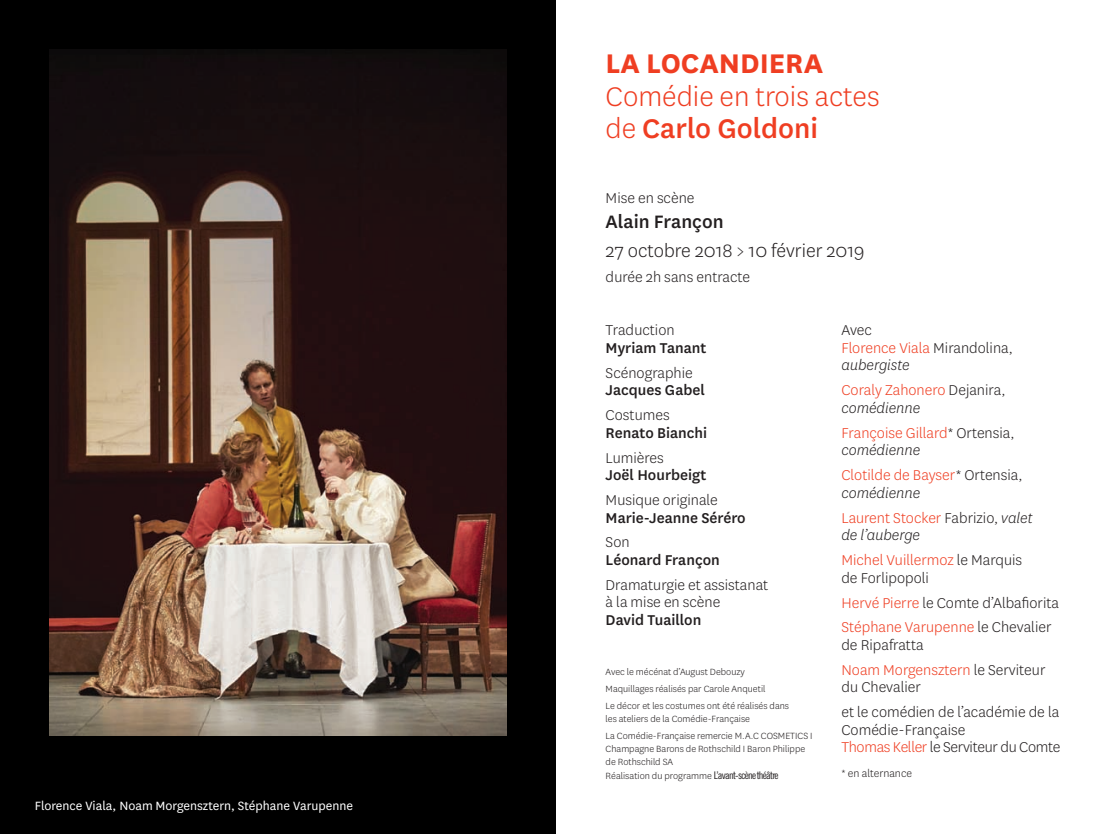
<style>
.page{position:relative;width:1112px;height:834px;background:#fff}
.page>*{position:absolute;margin:0;border:0;box-sizing:border-box;transform-origin:0 0}
.t1{font:300 31.5px/32.4px "National";color:#ef3e22}
.t2{font:700 31.5px "National";color:#ef3e22}
.t3{font:300 21px "National";color:#231f20}
.t4{font:500 21px "National";color:#231f20}
.t5{font:300 16.62px/17.5px "National";color:#231f20}
.t6{font:300 16.62px/17.5px "National";color:#ef3e22}
.t7{font:500 16.62px "National";color:#231f20}
.t8{font:300 16.62px/17.5px "National";letter-spacing:-.02em;color:#231f20}
.t9{font:italic 300 16.62px/17.5px "National";color:#231f20}
.t10{font:14px "National";color:#fff}
.t11{font:300 12.25px "National";color:#231f20}
.t12{font:300 10.5px/16.8px "National";color:#231f20}
.s1{font-weight:500}
.s2{font-family:"Trade Gothic Cond Eighteen";font-weight:400}
.s3{color:#ef3e22}
.s4{font-style:italic}
.s5{color:#231f20}
.s6{font-style:italic;color:#231f20}
.s7{font-style:normal;color:#ef3e22}
.s8{font-style:normal}
</style>
<div class="page">
<div style="left:0;top:0;width:556px;height:833px;background:#000"></div>
<img style="left:50px;top:50px;width:456px;height:684px">
<p class="t10" style="left:35px;top:796px;width:320px">Florence Viala, Noam Morgensztern, Stéphane Varupenne</p>
<h1 class="t2" style="left:605px;top:44px;width:219px">LA LOCANDIERA</h1>
<h1 class="t1" style="left:605px;top:82px;width:275px">Comédie en trois actes de <span class="s1">Carlo Goldoni</span></h1>
<p class="t5" style="left:605px;top:190px;width:90px">Mise en scène</p>
<p class="t4" style="left:605px;top:208px;width:119px">Alain Françon</p>
<p class="t3" style="left:605px;top:243px;width:260px">27 octobre 2018 &gt; 10 février 2019</p>
<p class="t5" style="left:605px;top:269px;width:146px">durée 2h sans entracte</p>
<p class="t5" style="left:605px;top:322px;width:70px">Traduction</p>
<p class="t7" style="left:605px;top:337px;width:102px">Myriam Tanant</p>
<p class="t5" style="left:605px;top:365px;width:89px">Scénographie</p>
<p class="t7" style="left:605px;top:379px;width:101px">Jacques Gabel</p>
<p class="t5" style="left:605px;top:407px;width:66px">Costumes</p>
<p class="t7" style="left:605px;top:422px;width:103px">Renato Bianchi</p>
<p class="t5" style="left:605px;top:450px;width:60px">Lumières</p>
<p class="t7" style="left:605px;top:464px;width:102px">Joël Hourbeigt</p>
<p class="t5" style="left:605px;top:492px;width:114px">Musique originale</p>
<p class="t7" style="left:605px;top:507px;width:141px">Marie-Jeanne Séréro</p>
<p class="t5" style="left:605px;top:534px;width:26px">Son</p>
<p class="t7" style="left:605px;top:549px;width:116px">Léonard Françon</p>
<p class="t5" style="left:605px;top:577px;width:164px">Dramaturgie et assistanat à la mise en scène</p>
<p class="t7" style="left:605px;top:609px;width:97px">David Tuaillon</p>
<p class="t12" style="left:605px;top:664px;width:185px">Avec le mécénat d’August Debouzy<br>Maquillages réalisés par Carole Anquetil<br>Le décor et les costumes ont été réalisés dans</p>
<p class="t12" style="left:605px;top:711px;width:208px">les ateliers de la Comédie-Française<br>La Comédie-Française remercie M.A.C COSMETICS I</p>
<p class="t12" style="left:605px;top:742px;width:201px;line-height:13.1px">Champagne Barons de Rothschild I Baron Philippe de Rothschild SA</p>
<p class="t12" style="left:605px;top:768px;width:174px">Réalisation du programme <span class="s2">L’avant-scène théâtre</span></p>
<p class="t5" style="left:841px;top:322px;width:173px">Avec<br><span class="s3">Florence Viala</span> Mirandolina, <span class="s4">aubergiste</span></p>
<p class="t6" style="left:841px;top:382px;width:165px">Coraly Zahonero <span class="s5">Dejanira, </span><span class="s6">comédienne</span></p>
<p class="t6" style="left:841px;top:425px;width:175px">Françoise Gillard<span class="s5">* Ortensia, </span><span class="s6">comédienne</span></p>
<p class="t6" style="left:841px;top:467px;width:183px">Clotilde de Bayser<span class="s5">* Ortensia, </span><span class="s6">comédienne</span></p>
<p class="t9" style="left:841px;top:510px;width:193px"><span class="s7">Laurent Stocker</span> <span class="s8">Fabrizio,</span> valet de l’auberge</p>
<p class="t5" style="left:841px;top:552px;width:182px"><span class="s3">Michel Vuillermoz</span> le Marquis de Forlipopoli</p>
<p class="t5" style="left:841px;top:591px;width:219px;line-height:24.8px"><span class="s3">Hervé Pierre</span> le Comte d’Albafiorita<br><span class="s3">Stéphane Varupenne</span> le Chevalier</p>
<p class="t5" style="left:841px;top:633px;width:205px;line-height:24.8px">de Ripafratta<br><span class="s3">Noam Morgensztern</span> le Serviteur</p>
<p class="t5" style="left:841px;top:676px;width:219px;line-height:24.8px">du Chevalier<br>et le comédien de l’académie de la</p>
<p class="t8" style="left:841px;top:722px;width:220px">Comédie-Française<br><span class="s3">Thomas Keller</span> le Serviteur du Comte</p>
<p class="t11" style="left:841px;top:769px;width:72px">* en alternance</p>
</div>
